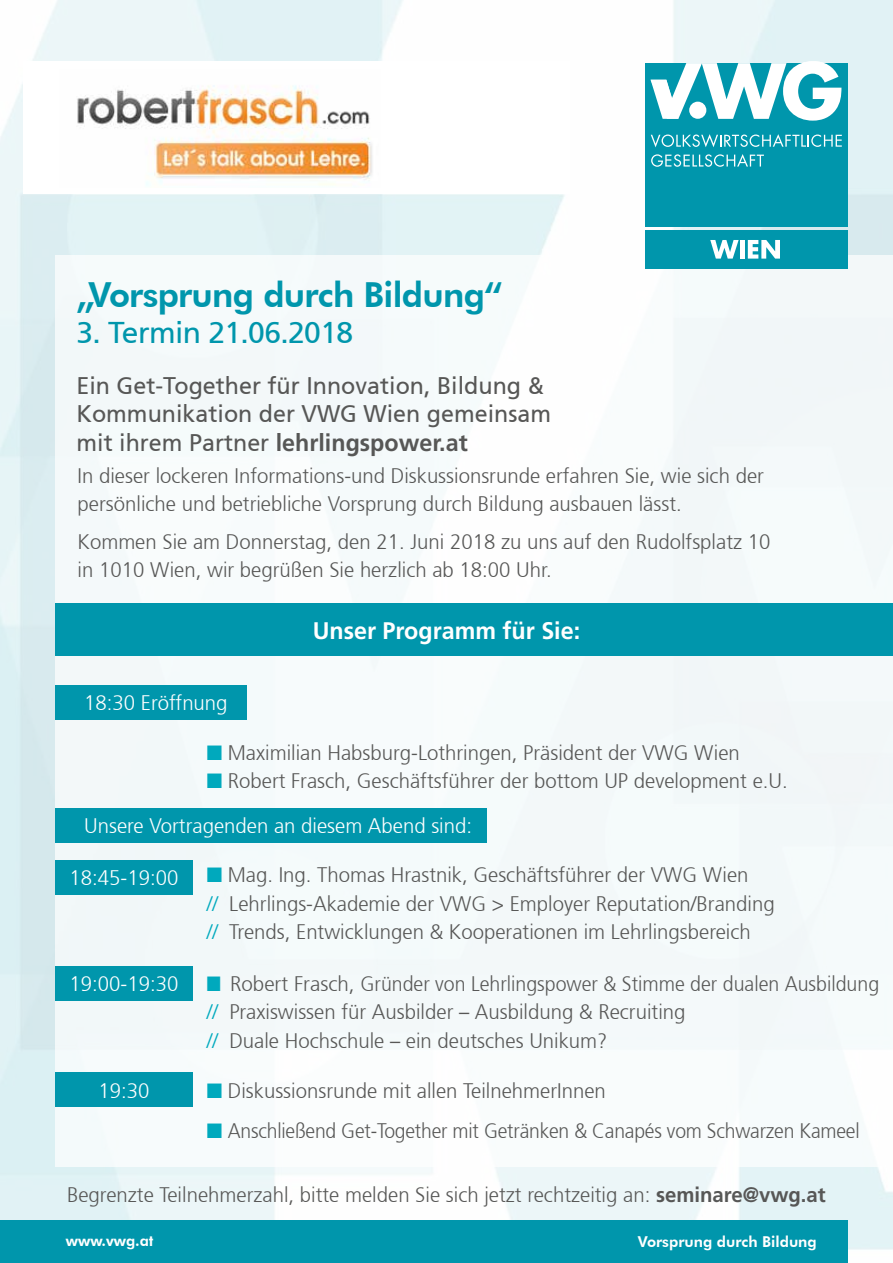
<style>
.page{position:relative;width:893px;height:1263px;background:#fff}
.page>*{position:absolute;margin:0;border:0;box-sizing:border-box;transform-origin:0 0}
.t1{font:800 34.5px "Futura BT";letter-spacing:-.02em;color:#0096ac}
.t2{font:30px "Frutiger";letter-spacing:-.02em;color:#0096ac}
.t3{font:24px/28.5px "Frutiger";color:#575756}
.t4{font:700 24px "Frutiger";color:#fff}
.t5{font:300 21px/28.5px "Frutiger";color:#575756}
.t6{font:300 21px "Frutiger";color:#fff}
.t7{font:300 21px "Frutiger";color:#575756;scale:.92 1}
.t8{font:800 15px "Futura BT";color:#fff}
.s1{font-weight:700}
.s2{color:#00a9bd}
</style>
<div class="page">
<img style="left:0;top:0;width:893px;height:1263px">
<div style="left:55px;top:255px;width:838px;height:912px;background:#f5fafb"></div>
<div style="left:0;top:1220px;width:848px;height:42px;background:#0096ac"></div>
<div style="left:645px;top:230px;width:202px;height:38px;background:#0096ac"></div>
<svg style="left:710px;top:240px;width:29px;height:19px"></svg>
<div style="left:740px;top:240px;width:5px;height:19px;background:#fff"></div>
<svg style="left:748px;top:240px;width:32px;height:19px"></svg>
<div style="left:646px;top:63px;width:202px;height:164px;background:#0096ac"></div>
<svg style="left:651px;top:134px;width:191px;height:13px"></svg>
<svg style="left:651px;top:154px;width:113px;height:13px"></svg>
<svg style="left:651px;top:61px;width:190px;height:60px"></svg>
<div style="left:23px;top:61px;width:547px;height:132px;background:#fff"></div>
<div style="left:55px;top:604px;width:838px;height:52px;background:#0096ac"></div>
<div style="left:55px;top:685px;width:192px;height:34px;background:#0096ac"></div>
<div style="left:55px;top:808px;width:432px;height:34px;background:#0096ac"></div>
<div style="left:55px;top:860px;width:138px;height:34px;background:#0096ac"></div>
<div style="left:55px;top:966px;width:138px;height:34px;background:#0096ac"></div>
<div style="left:55px;top:1073px;width:138px;height:34px;background:#0096ac"></div>
<img style="left:77px;top:85px;width:295px;height:101px">
<h1 class="t1" style="left:77px;top:274px;width:428px">„Vorsprung durch Bildung“</h1>
<h2 class="t2" style="left:77px;top:315px;width:278px">3. Termin 21.06.2018</h2>
<p class="t3" style="left:77px;top:371px;width:476px">Ein Get-Together für Innovation, Bildung &amp;<br>Kommunikation der VWG Wien gemeinsam mit ihrem Partner <span class="s1">lehrlingspower.at</span></p>
<p class="t5" style="left:78px;top:461px;width:688px">In dieser lockeren Informations-und Diskussionsrunde erfahren Sie, wie sich der persönliche und betriebliche Vorsprung durch Bildung ausbauen lässt.</p>
<p class="t5" style="left:78px;top:527px;width:694px">Kommen Sie am Donnerstag, den 21. Juni 2018 zu uns auf den Rudolfsplatz 10 in 1010 Wien, wir begrüßen Sie herzlich ab 18:00 Uhr.</p>
<p class="t4" style="left:313px;top:617px;width:269px">Unser Programm für Sie:</p>
<p class="t6" style="left:84px;top:691px;width:145px">18:30 Eröffnung</p>
<p class="t5" style="left:207px;top:739px;width:535px"><span class="s2">■</span> Maximilian Habsburg-Lothringen, Präsident der VWG Wien</p>
<p class="t5" style="left:207px;top:767px;width:583px"><span class="s2">■</span> Robert Frasch, Geschäftsführer der bottom UP development e.U.</p>
<p class="t6" style="left:84px;top:814px;width:389px">Unsere Vortragenden an diesem Abend sind:</p>
<p class="t5" style="left:207px;top:861px;width:569px"><span class="s2">■</span> Mag. Ing. Thomas Hrastnik, Geschäftsführer der VWG Wien<br><span class="s2">//</span> Lehrlings-Akademie der VWG &gt; Employer Reputation/Branding <span class="s2">//</span> Trends, Entwicklungen &amp; Kooperationen im Lehrlingsbereich</p>
<p class="t6" style="left:70px;top:866px;width:110px">18:45-19:00</p>
<p class="t6" style="left:70px;top:972px;width:110px">19:00-19:30</p>
<p class="t5" style="left:207px;top:970px;width:674px"><span class="s2">■</span> Robert Frasch, Gründer von Lehrlingspower &amp; Stimme der dualen Ausbildung <span class="s2">//</span> Praxiswissen für Ausbilder – Ausbildung &amp; Recruiting<br><span class="s2">//</span> Duale Hochschule – ein deutsches Unikum?</p>
<p class="t6" style="left:98px;top:1078px;width:52px">19:30</p>
<p class="t5" style="left:207px;top:1077px;width:401px"><span class="s2">■</span> Diskussionsrunde mit allen TeilnehmerInnen</p>
<p class="t7" style="left:207px;top:1119px;width:711px"><span class="s2">■</span> Anschließend Get-Together mit Getränken &amp; Canapés vom Schwarzen Kameel</p>
<p class="t5" style="left:67px;top:1180px;width:760px">Begrenzte Teilnehmerzahl, bitte melden Sie sich jetzt rechtzeitig an: <span class="s1">seminare@vwg.at</span></p>
<p class="t8" style="left:66px;top:1232px;width:89px">www.vwg.at</p>
<p class="t8" style="left:638px;top:1232px;width:180px">Vorsprung durch Bildung</p>
</div>
